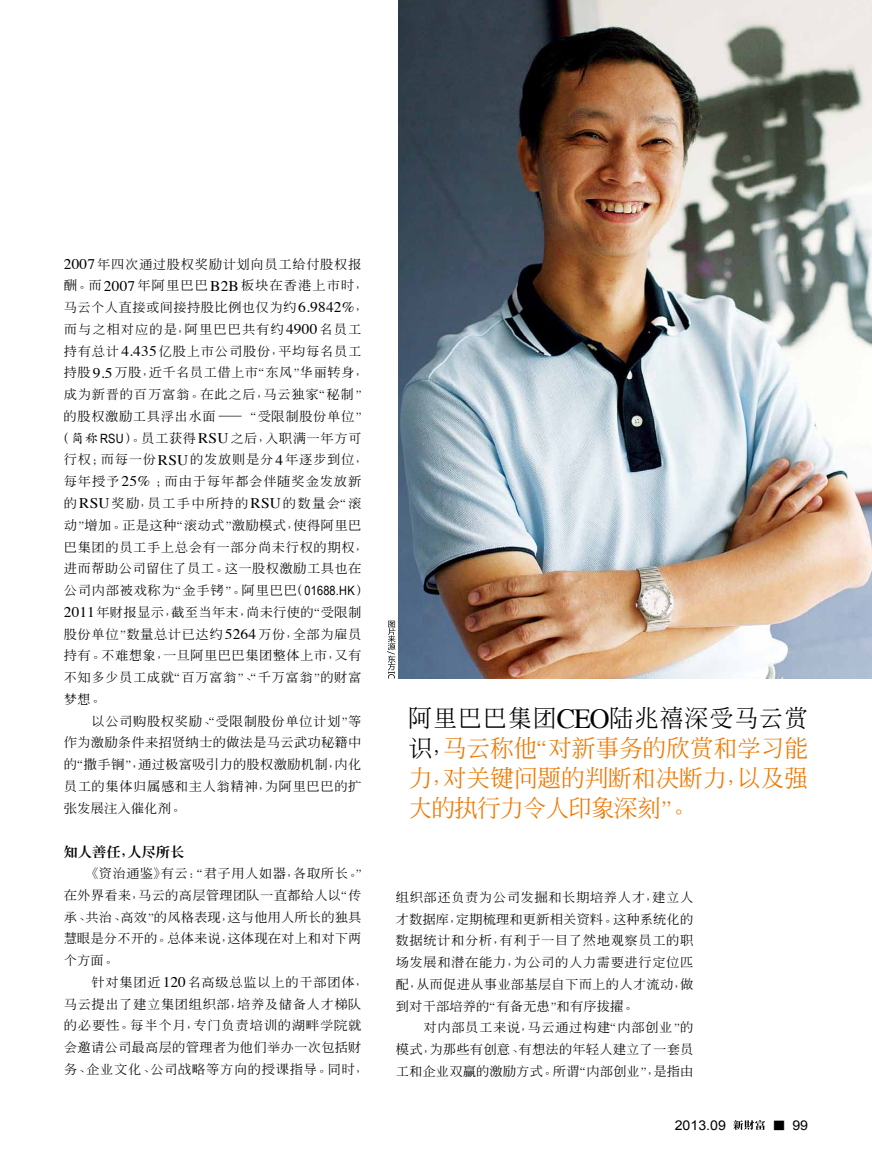
<style>
.page{position:relative;width:872px;height:1170px;background:#fff}
.page>*{position:absolute;margin:0;border:0;box-sizing:border-box;transform-origin:0 0}
.t1{font:500 24px/30px "GB Inn Ming";letter-spacing:-.015em;color:#ee7800;text-align:justify}
.t2{font:13.5px "Arial";color:#000;scale:1.05 1}
.t3{font:800 13.5px "GB Inn Ming";color:#000;scale:1.05 1}
.t4{font:500 12.75px/21.8px "GB Inn Ming";letter-spacing:.035em;color:#000;text-align:justify;scale:1.05 1}
.t5{font:500 12.75px/21.8px "GB Inn Ming";color:#000;scale:1.05 1}
.t6{font:500 12.75px "GB Inn Ming";letter-spacing:.01em;color:#000;scale:1.05 1}
.t7{font:500 12.75px "GB Inn Ming";letter-spacing:.015em;color:#000;scale:1.05 1}
.t8{font:500 12.75px "GB Inn Ming";letter-spacing:.07em;color:#000;scale:1.05 1}
.t9{font:500 12.75px "GB Inn Ming";letter-spacing:.065em;color:#000;scale:1.05 1}
.t10{font:500 12.75px "GB Inn Ming";letter-spacing:.09em;color:#000;scale:1.05 1}
.t11{font:500 12.75px "GB Inn Ming";letter-spacing:.055em;color:#000;scale:1.05 1}
.s1{font-family:"Times";font-weight:400;font-size:14.7px}
.s2{font-family:"Kaiti CSEG Medium GB";font-weight:400}
.s3{font-family:"Arial Narrow";font-weight:400}
.s4{color:#040000}
.s5{font-family:"Times";font-weight:400;font-size:27.6px;color:#040000}
.s6{font-family:"ST Xihei";font-size:12.75px}
</style>
<div class="page">
<svg style="left:733px;top:1120px;width:32px;height:9px"></svg>
<svg style="left:387px;top:620px;width:8px;height:58px"></svg>
<img style="left:398px;top:0;width:474px;height:678px">
<p class="t4" style="left:64px;top:253px;width:285px"><span class="s1">2007</span>年四次通过股权奖励计划向员工给付股权报</p>
<p class="t8" style="left:64px;top:279px;width:291px">酬。而<span class="s1">2007</span>年阿里巴巴<span class="s1">B2B</span>板块在香港上市时，</p>
<p class="t4" style="left:64px;top:296px;width:291px">马云个人直接或间接持股比例也仅为约<span class="s1">6.9842%</span>，</p>
<p class="t9" style="left:64px;top:323px;width:285px">而与之相对应的是，阿里巴巴共有约<span class="s1">4900</span>名员工</p>
<p class="t4" style="left:64px;top:340px;width:285px">持有总计<span class="s1">4.435</span>亿股上市公司股份，平均每名员工</p>
<p class="t4" style="left:64px;top:361px;width:291px">持股<span class="s1">9.5</span>万股，近千名员工借上市“东风”华丽转身，</p>
<p class="t4" style="left:64px;top:383px;width:291px">成为新晋的百万富翁。在此之后，马云独家“秘制”</p>
<p class="t4" style="left:64px;top:405px;width:292px">的股权激励工具浮出水面—“受限制股份单位”</p>
<p class="t4" style="left:57px;top:427px;width:291px"><span class="s2">（简称</span><span class="s3">RSU</span><span class="s2">）</span>。员工获得<span class="s1">RSU</span>之后，入职满一年方可</p>
<p class="t4" style="left:64px;top:448px;width:291px">行权；而每一份<span class="s1">RSU</span>的发放则是分<span class="s1">4</span>年逐步到位，</p>
<p class="t11" style="left:64px;top:475px;width:285px">每年授予<span class="s1">25%</span> ；而由于每年都会伴随奖金发放新</p>
<p class="t10" style="left:64px;top:497px;width:285px">的<span class="s1">RSU</span>奖励，员工手中所持的<span class="s1">RSU</span>的数量会“滚</p>
<p class="t4" style="left:64px;top:514px;width:285px">动”增加。正是这种“滚动式”激励模式，使得阿里巴</p>
<p class="t4" style="left:64px;top:536px;width:291px">巴集团的员工手上总会有一部分尚未行权的期权，</p>
<p class="t4" style="left:64px;top:557px;width:285px">进而帮助公司留住了员工。这一股权激励工具也在</p>
<p class="t4" style="left:64px;top:579px;width:291px">公司内部被戏称为“金手铐”。阿里巴巴<span class="s2">（</span><span class="s3">01688.HK</span><span class="s2">）</span></p>
<p class="t7" style="left:64px;top:605px;width:285px"><span class="s1">2011</span>年财报显示，截至当年末，尚未行使的“受限制</p>
<p class="t4" style="left:64px;top:623px;width:285px">股份单位”数量总计已达约<span class="s1">5264</span>万份，全部为雇员</p>
<p class="t4" style="left:64px;top:644px;width:285px">持有。不难想象，一旦阿里巴巴集团整体上市，又有</p>
<p class="t4" style="left:64px;top:666px;width:285px">不知多少员工成就“百万富翁”、“千万富翁”的财富</p>
<p class="t4" style="left:64px;top:688px;width:40px">梦想。</p>
<p class="t4" style="left:91px;top:709px;width:259px">以公司购股权奖励、“受限制股份单位计划”等</p>
<p class="t6" style="left:64px;top:736px;width:285px">作为激励条件来招贤纳士的做法是马云武功秘籍中</p>
<p class="t6" style="left:64px;top:758px;width:285px">的“撒手锏”，通过极富吸引力的股权激励机制，内化</p>
<p class="t4" style="left:64px;top:775px;width:285px">员工的集体归属感和主人翁精神，为阿里巴巴的扩</p>
<p class="t5" style="left:64px;top:797px;width:116px">张发展注入催化剂。</p>
<p class="t3" style="left:64px;top:844px;width:116px">知人善任，人尽所长</p>
<p class="t5" style="left:64px;top:862px;width:291px;text-indent:21px">《资治通鉴》有云：“君子用人如器，各取所长。”在外界看来，马云的高层管理团队一直都给人以“传承、共治、高效”的风格表现，这与他用人所长的独具慧眼是分不开的。总体来说，这体现在对上和对下两个方面。</p>
<p class="t4" style="left:64px;top:970px;width:292px;text-align:left;text-indent:28px">针对集团近<span class="s1">120</span>名高级总监以上的干部团体，马云提出了建立集团组织部，培养及储备人才梯队的必要性。每半个月，专门负责培训的湖畔学院就会邀请公司最高层的管理者为他们举办一次包括财务、企业文化、公司战略等方向的授课指导。同时，</p>
<h1 class="t1" style="left:408px;top:703px;width:402px"><span class="s4">阿里巴巴集团</span><span class="s5">CEO</span><span class="s4">陆兆禧深受马云赏识，</span>马云称他“对新事务的欣赏和学习能力，对关键问题的判断和决断力，以及强大的执行力令人印象深刻”。</h1>
<p class="t4" style="left:396px;top:886px;width:285px">组织部还负责为公司发掘和长期培养人才，建立人才数据库，定期梳理和更新相关资料。这种系统化的数据统计和分析，有利于一目了然地观察员工的职场发展和潜在能力，为公司的人力需要进行定位匹配，从而促进从事业部基层自下而上的人才流动，做到对干部培养的“有备无患”和有序拔擢。</p>
<p class="t4" style="left:396px;top:1016px;width:285px;text-indent:28px">对内部员工来说，马云通过构建“内部创业”的模式，为那些有创意、有想法的年轻人建立了一套员工和企业双赢的激励方式。所谓“内部创业”，是指由</p>
<p class="t2" style="left:675px;top:1115px;width:50px">2013.09</p>
<p class="t2" style="left:772px;top:1115px;width:36px"><span class="s6">■</span> 99</p>
</div>
